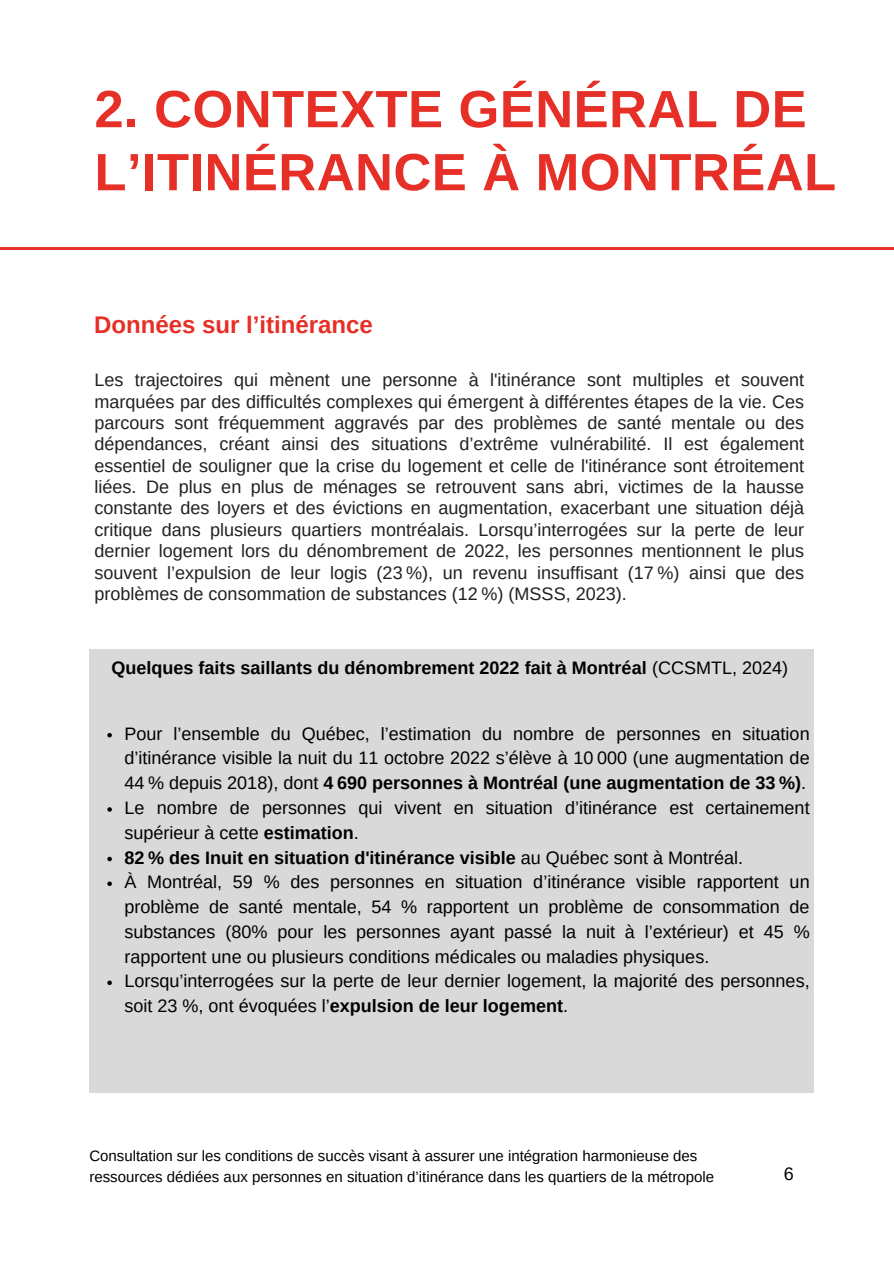
<style>
.page{position:relative;width:894px;height:1264px;background:#fff}
.page>*{position:absolute;margin:0;border:0;box-sizing:border-box;transform-origin:0 0}
.t1{font:700 52.5px/63px "Arimo";letter-spacing:.01em;color:#e63027}
.t2{font:700 24px "Arimo";color:#e63027}
.t3{font:18px/21.3px "Arimo";color:#231f20;text-align:justify}
.t4{font:18px/24.8px "Arimo";color:#000;text-align:justify}
.t5{font:700 18px "Arimo";color:#000}
.t6{font:15px/20.2px "Arimo";color:#000}
.s1{font-weight:400}
.s2{font-weight:700}
</style>
<div class="page">
<hr style="left:0;top:247px;width:893px;height:3px;background:#e63228">
<div style="left:89px;top:649px;width:724px;height:444px;background:#d9d9d9"></div>
<svg style="left:107px;top:733px;width:5px;height:4px"></svg>
<svg style="left:107px;top:807px;width:5px;height:4px"></svg>
<svg style="left:107px;top:856px;width:5px;height:5px"></svg>
<svg style="left:107px;top:881px;width:5px;height:5px"></svg>
<svg style="left:107px;top:980px;width:5px;height:5px"></svg>
<h2 class="t1" style="left:94px;top:77px;width:743px">2. CONTEXTE GÉNÉRAL DE<br>L’ITINÉRANCE À MONTRÉAL</h2>
<h3 class="t2" style="left:94px;top:311px;width:280px">Données sur l’itinérance</h3>
<p class="t3" style="left:94px;top:369px;width:711px">Les trajectoires qui mènent une personne à l'itinérance sont multiples et souvent marquées par des difficultés complexes qui émergent à différentes étapes de la vie. Ces parcours sont fréquemment aggravés par des problèmes de santé mentale ou des dépendances, créant ainsi des situations d’extrême vulnérabilité. Il est également essentiel de souligner que la crise du logement et celle de l'itinérance sont étroitement liées. De plus en plus de ménages se retrouvent sans abri, victimes de la hausse constante des loyers et des évictions en augmentation, exacerbant une situation déjà critique dans plusieurs quartiers montréalais. Lorsqu’interrogées sur la perte de leur dernier logement lors du dénombrement de 2022, les personnes mentionnent le plus souvent l’expulsion de leur logis (23 %), un revenu insuffisant (17 %) ainsi que des problèmes de consommation de substances (12 %) (MSSS, 2023).</p>
<p class="t5" style="left:112px;top:657px;width:678px">Quelques faits saillants du dénombrement 2022 fait à Montréal <span class="s1">(CCSMTL, 2024)</span></p>
<p class="t4" style="left:124px;top:721px;width:686px">Pour l’ensemble du Québec, l’estimation du nombre de personnes en situation d’itinérance visible la nuit du 11 octobre 2022 s’élève à 10 000 (une augmentation de 44 % depuis 2018), dont <span class="s2">4 690 personnes à Montréal (une augmentation de 33 %)</span>.</p>
<p class="t4" style="left:124px;top:795px;width:686px">Le nombre de personnes qui vivent en situation d’itinérance est certainement supérieur à cette <span class="s2">estimation</span>.</p>
<p class="t5" style="left:124px;top:847px;width:620px">82 % des Inuit en situation d'itinérance visible <span class="s1">au Québec sont à Montréal.</span></p>
<p class="t4" style="left:124px;top:869px;width:686px">À Montréal, 59 % des personnes en situation d’itinérance visible rapportent un problème de santé mentale, 54 % rapportent un problème de consommation de substances (80% pour les personnes ayant passé la nuit à l’extérieur) et 45 % rapportent une ou plusieurs conditions médicales ou maladies physiques.</p>
<h3 class="t4" style="left:124px;top:968px;width:686px">Lorsqu’interrogées sur la perte de leur dernier logement, la majorité des personnes, soit 23 %, ont évoquées l’<span class="s2">expulsion de leur logement</span>.</h3>
<p class="t6" style="left:89px;top:1145px;width:626px">Consultation sur les conditions de succès visant à assurer une intégration harmonieuse des ressources dédiées aux personnes en situation d’itinérance dans les quartiers de la métropole</p>
<p class="t4" style="left:783px;top:1161px;width:12px">6</p>
</div>
